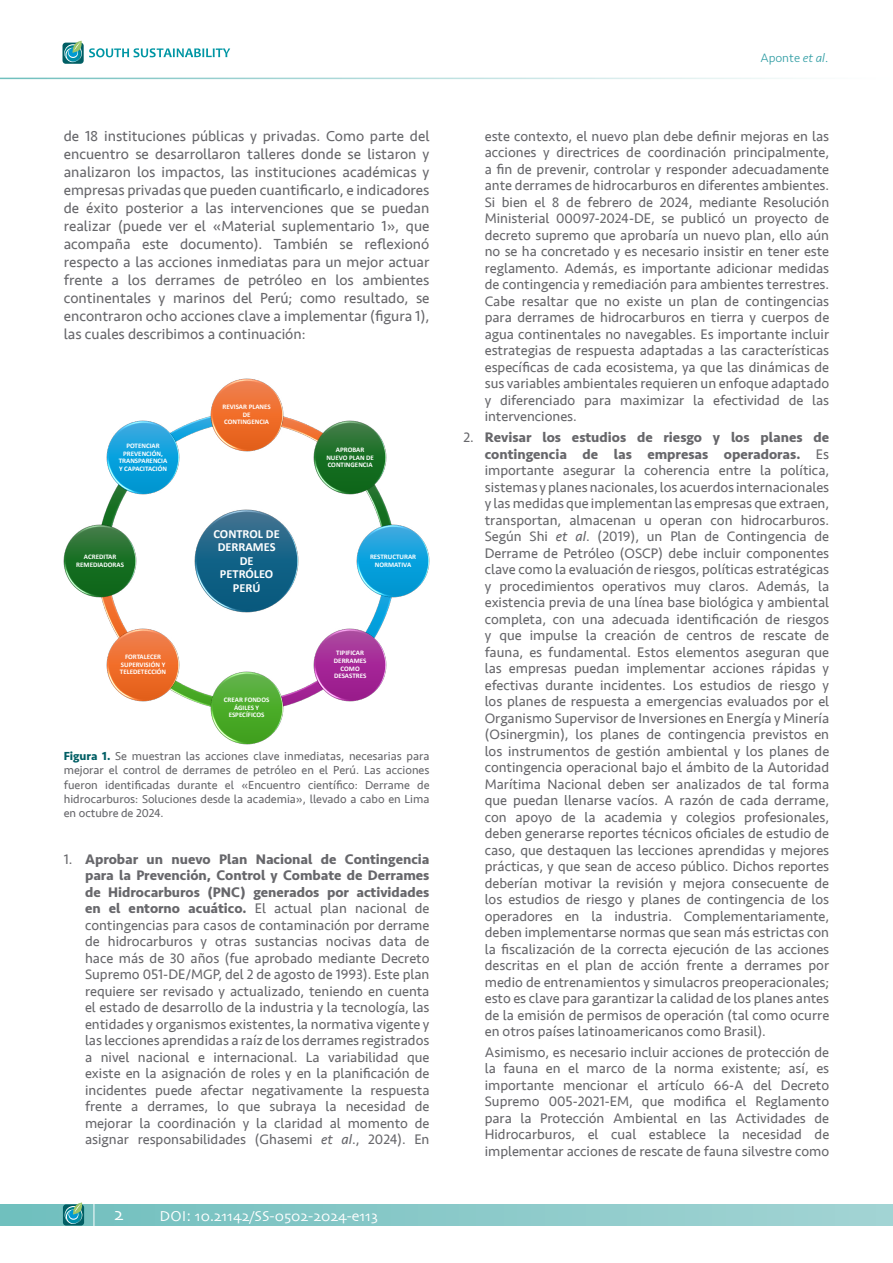
<style>
.page{position:relative;width:893px;height:1263px;background:#fff}
.page>*{position:absolute;margin:0;border:0;box-sizing:border-box;transform-origin:0 0}
.t1{font:18px "Skia";color:#fff}
.t2{font:15px/18px "Seravek";color:#67676b;text-align:justify}
.t3{font:15px "Skia";color:#fff}
.t4{font:14.25px/16.5px "Seravek";color:#67676b;text-align:justify}
.t5{font:300 12.75px "Seravek";color:#309da4}
.t6{font:700 12.45px/13.5px "Calibri";color:#fff;text-align:center}
.t7{font:12px/14.4px "Seravek";color:#67676b;text-align:justify}
.t8{font:700 6.9px/7.8px "Calibri";color:#fff;text-align:center}
.s1{font-weight:700;color:#005e64}
.s2{font-weight:700}
.s3{font-style:italic}
</style>
<div class="page">
<div style="left:0;top:1204px;width:893px;height:21px;background:linear-gradient(to right,#70bfbe,#a3d4d4)"></div>
<div style="left:63px;top:43px;width:21px;height:21px;background:#005e64;border-radius:3px"></div>
<svg style="left:64px;top:41px;width:18px;height:21px"></svg>
<svg style="left:89px;top:48px;width:141px;height:9px"></svg>
<svg style="left:63px;top:1204px;width:21px;height:21px"></svg>
<svg style="left:65px;top:1202px;width:18px;height:22px"></svg>
<svg style="left:94px;top:1204px;width:1px;height:22px"></svg>
<img style="left:140px;top:416px;width:106px;height:46px">
<img style="left:97px;top:494px;width:51px;height:31px">
<img style="left:101px;top:598px;width:24px;height:30px">
<img style="left:140px;top:660px;width:70px;height:47px">
<img style="left:283px;top:660px;width:70px;height:51px">
<img style="left:356px;top:562px;width:36px;height:66px">
<img style="left:345px;top:494px;width:52px;height:68px">
<img style="left:246px;top:411px;width:107px;height:51px">
<img style="left:195px;top:509px;width:103px;height:104px">
<img style="left:210px;top:378px;width:73px;height:73px">
<img style="left:314px;top:421px;width:73px;height:73px">
<img style="left:357px;top:525px;width:72px;height:73px">
<img style="left:314px;top:628px;width:73px;height:73px">
<img style="left:210px;top:671px;width:73px;height:73px">
<img style="left:106px;top:628px;width:73px;height:73px">
<img style="left:64px;top:525px;width:73px;height:73px">
<img style="left:106px;top:421px;width:73px;height:73px">
<p class="t2" style="left:64px;top:127px;width:367px">de 18 instituciones públicas y privadas. Como parte del encuentro se desarrollaron talleres donde se listaron y analizaron los impactos, las instituciones académicas y empresas privadas que pueden cuantificarlo, e indicadores de éxito posterior a las intervenciones que se puedan realizar (puede ver el «Material suplementario 1», que acompaña este documento). También se reflexionó respecto a las acciones inmediatas para un mejor actuar frente a los derrames de petróleo en los ambientes continentales y marinos del Perú; como resultado, se encontraron ocho acciones clave a implementar (figura 1), las cuales describimos a continuación:</p>
<p class="t8" style="left:222px;top:403px;width:50px">REVISAR PLANES<br>DE<br>CONTINGENCIA</p>
<p class="t8" style="left:119px;top:442px;width:50px">POTENCIAR<br>PREVENCIÓN,<br>TRANSPARENCIA<br>Y CAPACITACIÓN</p>
<p class="t8" style="left:326px;top:446px;width:49px">APROBAR<br>NUEVO PLAN DE<br>CONTINGENCIA</p>
<p class="t8" style="left:76px;top:553px;width:49px">ACREDITAR<br>REMEDIADORAS</p>
<p class="t6" style="left:213px;top:527px;width:68px">CONTROL DE<br>DERRAMES<br>DE<br>PETRÓLEO<br>PERÚ</p>
<p class="t8" style="left:370px;top:553px;width:48px">RESTRUCTURAR<br>NORMATIVA</p>
<p class="t8" style="left:120px;top:653px;width:48px">FORTALECER<br>SUPERVISIÓN Y<br>TELEDETECCIÓN</p>
<p class="t8" style="left:334px;top:649px;width:34px">TIPIFICAR<br>DERRAMES<br>COMO<br>DESASTRES</p>
<p class="t8" style="left:224px;top:695px;width:47px">CREAR FONDOS<br>ÁGILES Y<br>ESPECÍFICOS</p>
<p class="t7" style="left:64px;top:748px;width:367px"><span class="s1">Figura 1.</span> Se muestran las acciones clave inmediatas, necesarias para mejorar el control de derrames de petróleo en el Perú. Las acciones fueron identificadas durante el «Encuentro científico: Derrame de hidrocarburos: Soluciones desde la academia», llevado a cabo en Lima en octubre de 2024.</p>
<p class="t4" style="left:85px;top:850px;width:346px;text-indent:-21px">1. <span class="s2">Aprobar un nuevo Plan Nacional de Contingencia para la Prevención, Control y Combate de Derrames de Hidrocarburos (PNC) generados por actividades en el entorno acuático.</span> El actual plan nacional de contingencias para casos de contaminación por derrame de hidrocarburos y otras sustancias nocivas data de hace más de 30 años (fue aprobado mediante Decreto Supremo 051-DE/MGP, del 2 de agosto de 1993). Este plan requiere ser revisado y actualizado, teniendo en cuenta el estado de desarrollo de la industria y la tecnología, las entidades y organismos existentes, la normativa vigente y las lecciones aprendidas a raíz de los derrames registrados a nivel nacional e internacional. La variabilidad que existe en la asignación de roles y en la planificación de incidentes puede afectar negativamente la respuesta frente a derrames, lo que subraya la necesidad de mejorar la coordinación y la claridad al momento de asignar responsabilidades (Ghasemi <span class="s3">et al</span>., 2024). En</p>
<p class="t1" style="left:114px;top:1203px;width:11px">2</p>
<p class="t3" style="left:159px;top:1207px;width:220px">DOI: 10.21142/SS-0502-2024-e113</p>
<p class="t5" style="left:760px;top:50px;width:70px">Aponte <span class="s3">et al</span>.</p>
<p class="t4" style="left:485px;top:128px;width:346px">este contexto, el nuevo plan debe definir mejoras en las acciones y directrices de coordinación principalmente, a fin de prevenir, controlar y responder adecuadamente ante derrames de hidrocarburos en diferentes ambientes.<br>Si bien el 8 de febrero de 2024, mediante Resolución Ministerial 00097-2024-DE, se publicó un proyecto de decreto supremo que aprobaría un nuevo plan, ello aún no se ha concretado y es necesario insistir en tener este reglamento. Además, es importante adicionar medidas de contingencia y remediación para ambientes terrestres.<br>Cabe resaltar que no existe un plan de contingencias para derrames de hidrocarburos en tierra y cuerpos de agua continentales no navegables. Es importante incluir estrategias de respuesta adaptadas a las características específicas de cada ecosistema, ya que las dinámicas de sus variables ambientales requieren un enfoque adaptado y diferenciado para maximizar la efectividad de las intervenciones.</p>
<p class="t4" style="left:485px;top:429px;width:346px;text-indent:-21px">2. <span class="s2">Revisar los estudios de riesgo y los planes de contingencia de las empresas operadoras.</span> Es importante asegurar la coherencia entre la política, sistemas y planes nacionales, los acuerdos internacionales y las medidas que implementan las empresas que extraen, transportan, almacenan u operan con hidrocarburos.<br>Según Shi <span class="s3">et al</span>. (2019), un Plan de Contingencia de Derrame de Petróleo (OSCP) debe incluir componentes clave como la evaluación de riesgos, políticas estratégicas y procedimientos operativos muy claros. Además, la existencia previa de una línea base biológica y ambiental completa, con una adecuada identificación de riesgos y que impulse la creación de centros de rescate de fauna, es fundamental. Estos elementos aseguran que las empresas puedan implementar acciones rápidas y efectivas durante incidentes. Los estudios de riesgo y los planes de respuesta a emergencias evaluados por el Organismo Supervisor de Inversiones en Energía y Minería (Osinergmin), los planes de contingencia previstos en los instrumentos de gestión ambiental y los planes de contingencia operacional bajo el ámbito de la Autoridad Marítima Nacional deben ser analizados de tal forma que puedan llenarse vacíos. A razón de cada derrame, con apoyo de la academia y colegios profesionales, deben generarse reportes técnicos oficiales de estudio de caso, que destaquen las lecciones aprendidas y mejores prácticas, y que sean de acceso público. Dichos reportes deberían motivar la revisión y mejora consecuente de los estudios de riesgo y planes de contingencia de los operadores en la industria. Complementariamente, deben implementarse normas que sean más estrictas con la fiscalización de la correcta ejecución de las acciones descritas en el plan de acción frente a derrames por medio de entrenamientos y simulacros preoperacionales; esto es clave para garantizar la calidad de los planes antes de la emisión de permisos de operación (tal como ocurre en otros países latinoamericanos como Brasil).</p>
<p class="t4" style="left:485px;top:1044px;width:346px">Asimismo, es necesario incluir acciones de protección de la fauna en el marco de la norma existente; así, es importante mencionar el artículo 66-A del Decreto Supremo 005-2021-EM, que modifica el Reglamento para la Protección Ambiental en las Actividades de Hidrocarburos, el cual establece la necesidad de implementar acciones de rescate de fauna silvestre como</p>
</div>
